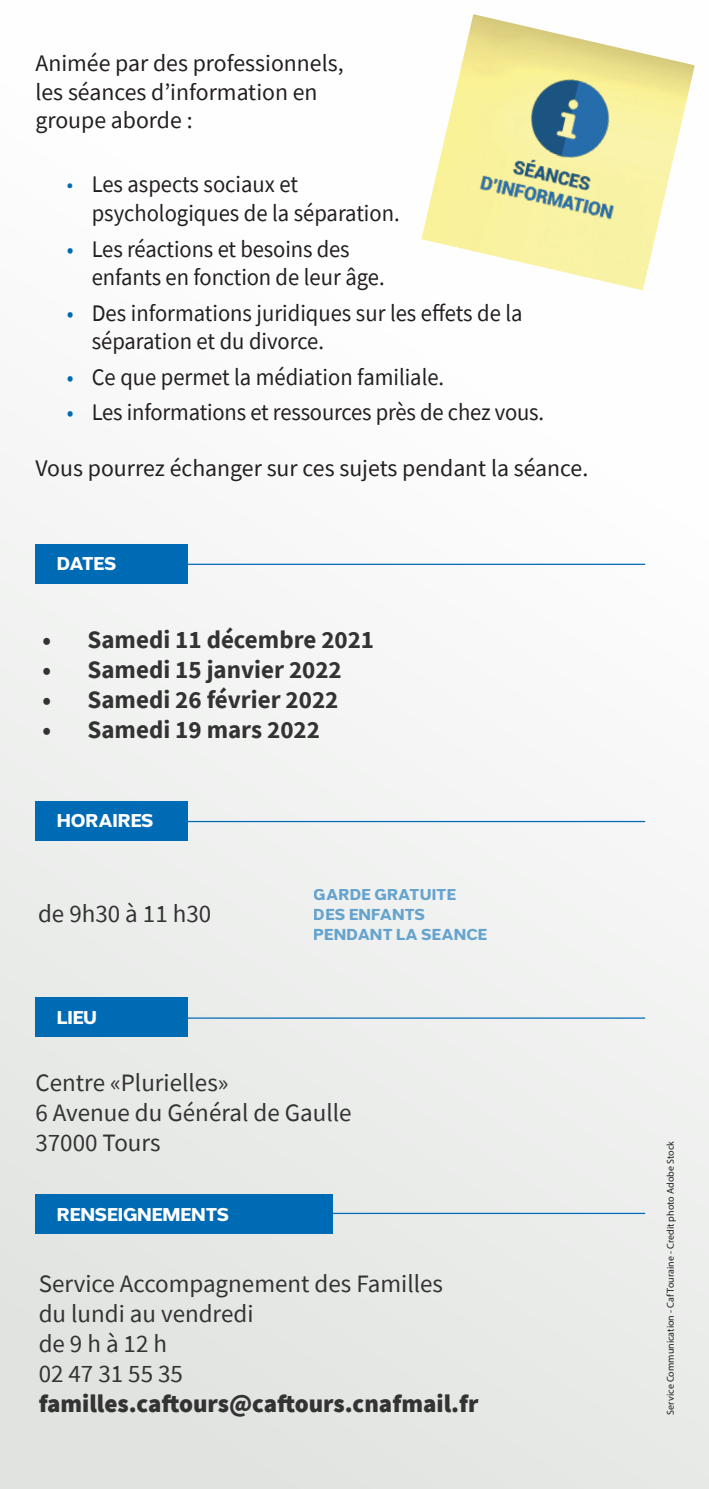
<style>
.page{position:relative;width:709px;height:1489px;background:#fff}
.page>*{position:absolute;margin:0;border:0;box-sizing:border-box;transform-origin:0 0}
.t1{font:25px "Source Sans Pro";color:#333}
.t2{font:700 25px "Source Sans Pro";color:#333}
.t3{font:900 25px "Source Sans Pro";color:#333}
.t4{font:23.75px/28.5px "Source Sans Pro";color:#231f20;scale:.95 1}
.t5{font:23.75px/28.5px "Source Sans Pro";color:#231f20}
.t6{font:700 17.5px "Grey Sans";color:#fff}
.t7{font:700 15px/20px "Grey Sans";letter-spacing:.02em;color:#006bb5}
.t8{font:10px "Myriad Pro";color:#231f20}
.s1{font-family:"Myriad Pro";color:#006bb5}
.s2{color:#006bb5}
</style>
<div class="page">
<div style="left:0;top:0;width:709px;height:1488px;background:linear-gradient(to bottom,#fff,#e2e5e3)"></div>
<div style="left:35px;top:1194px;width:298px;height:39px;background:#006bb5"></div>
<hr style="left:296px;top:1212px;width:349px;height:1px;background:#006bb5">
<img style="left:421px;top:14px;width:273px;height:276px">
<img style="left:450px;top:43px;width:216px;height:218px">
<div style="left:35px;top:544px;width:153px;height:39px;background:#006bb5"></div>
<hr style="left:161px;top:563px;width:484px;height:2px;background:#006bb5">
<div style="left:35px;top:997px;width:153px;height:40px;background:#006bb5"></div>
<div style="left:35px;top:801px;width:153px;height:39px;background:#006bb5"></div>
<hr style="left:169px;top:820px;width:476px;height:2px;background:#006bb5">
<hr style="left:154px;top:1017px;width:491px;height:1px;background:#006bb5">
<p class="t5" style="left:35px;top:49px;width:310px">Animée par des professionnels,</p>
<p class="t5" style="left:35px;top:77px;width:284px">les séances d’information en groupe aborde :</p>
<p class="t4" style="left:67px;top:170px;width:245px"><span class="s1">•</span> Les aspects sociaux et</p>
<p class="t4" style="left:92px;top:199px;width:326px">psychologiques de la séparation.</p>
<p class="t4" style="left:92px;top:234px;width:310px;text-indent:-25px"><span class="s2">•</span> Les réactions et besoins des enfants en fonction de leur âge.</p>
<p class="t4" style="left:92px;top:298px;width:455px;text-indent:-25px"><span class="s2">•</span> Des informations juridiques sur les effets de la séparation et du divorce.</p>
<p class="t4" style="left:67px;top:362px;width:399px"><span class="s2">•</span> Ce que permet la médiation familiale.</p>
<p class="t4" style="left:67px;top:398px;width:504px"><span class="s2">•</span> Les informations et ressources près de chez vous.</p>
<p class="t5" style="left:35px;top:454px;width:554px">Vous pourrez échanger sur ces sujets pendant la séance.</p>
<p class="t6" style="left:57px;top:553px;width:61px">DATES</p>
<p class="t2" style="left:43px;top:622px;width:333px">• Samedi 11 décembre 2021</p>
<p class="t2" style="left:43px;top:652px;width:301px">• Samedi 15 janvier 2022</p>
<p class="t2" style="left:43px;top:682px;width:297px">• Samedi 26 février 2022</p>
<p class="t2" style="left:43px;top:712px;width:279px">• Samedi 19 mars 2022</p>
<p class="t6" style="left:57px;top:810px;width:98px">HORAIRES</p>
<p class="t1" style="left:38px;top:898px;width:175px">de 9h30 à 11 h30</p>
<p class="t6" style="left:57px;top:1007px;width:42px">LIEU</p>
<p class="t7" style="left:314px;top:885px;width:175px">GARDE GRATUITE<br>DES ENFANTS<br>PENDANT LA SEANCE</p>
<p class="t1" style="left:35px;top:1067px;width:195px">Centre «Plurielles»</p>
<p class="t1" style="left:35px;top:1097px;width:317px">6 Avenue du Général de Gaulle</p>
<p class="t1" style="left:35px;top:1127px;width:127px">37000 Tours</p>
<p class="t6" style="left:57px;top:1203px;width:174px">RENSEIGNEMENTS</p>
<p class="t1" style="left:39px;top:1267px;width:406px">Service Accompagnement des Familles</p>
<p class="t1" style="left:39px;top:1297px;width:216px">du lundi au vendredi</p>
<p class="t1" style="left:39px;top:1327px;width:130px">de 9 h à 12 h</p>
<p class="t1" style="left:39px;top:1357px;width:146px">02 47 31 55 35</p>
<p class="t3" style="left:39px;top:1385px;width:441px">familles.caftours@caftours.cnafmail.fr</p>
<p class="t8" style="left:664px;top:1414px;width:275px;rotate:-90deg">Service Communication - Caf Touraine - Credit photo Adobe Stock</p>
</div>
